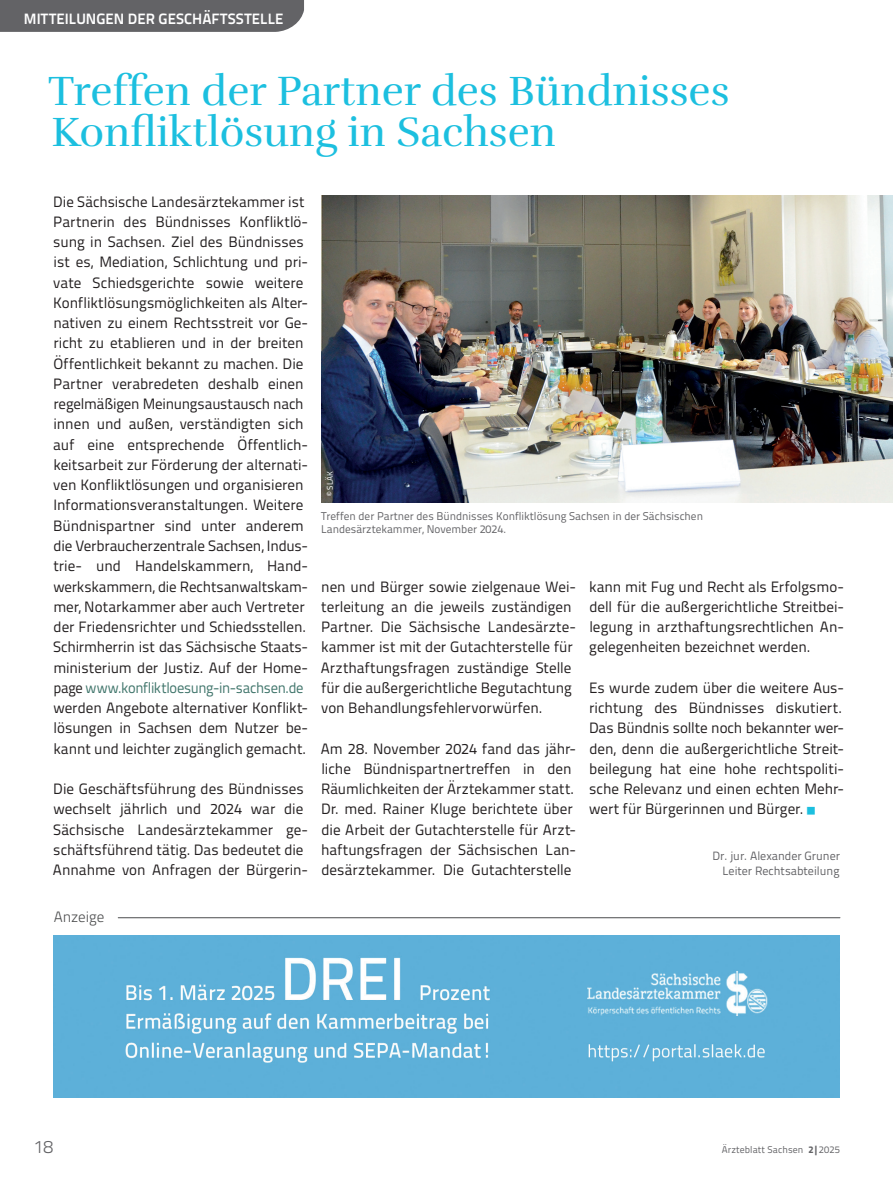
<style>
.page{position:relative;width:893px;height:1191px;background:#fff}
.page>*{position:absolute;margin:0;border:0;box-sizing:border-box;transform-origin:0 0}
.t1{font:42px/40.5px "Rufina";color:#1cbfdf}
.t2{font:300 18px "Titillium Text";color:#636366}
.t3{font:15px/20.2px "Titillium Text";color:#231f20}
.t4{font:700 15px "Titillium Text";letter-spacing:.005em;color:#fff}
.t5{font:300 15px "Titillium Text";letter-spacing:-.005em;color:#4b4c4d}
.t6{font:12px/15px "Titillium Text";color:#636366;text-align:right}
.t7{font:11.25px/13.5px "Titillium Text";color:#636366}
.t8{font:9.75px "Titillium Text";letter-spacing:.01em;color:#636366}
.t9{font:8.25px "Titillium Text";color:#fff}
.s1{color:#40756b}
.s2{font-family:"Source Sans Variable";font-size:9.75px;color:#1cbfdf}
.s3{font-weight:800}
</style>
<div class="page">
<img style="left:321px;top:196px;width:572px;height:306px">
<div style="left:0;top:0;width:304px;height:32px;background:#636366"></div>
<hr style="left:118px;top:917px;width:722px;height:1px;background:#4b4c4d">
<img style="left:53px;top:935px;width:787px;height:162px">
<p class="t4" style="left:24px;top:7px;width:261px">MITTEILUNGEN DER GESCHÄFTSSTELLE</p>
<h1 class="t1" style="left:48px;top:71px;width:683px">Treffen der Partner des Bündnisses<br>Konfliktlösung in Sachsen</h1>
<p class="t3" style="left:53px;top:190px;width:257px">Die Sächsische Landesärztekammer ist Partnerin des Bündnisses Konfliktlö&shy;sung in Sachsen. Ziel des Bündnisses ist es, Mediation, Schlichtung und pri&shy;vate Schiedsgerichte sowie weitere Konfliktlösungsmöglichkeiten als Alter&shy;nativen zu einem Rechtsstreit vor Ge&shy;richt zu etablieren und in der breiten Öffentlichkeit bekannt zu machen. Die Partner verabredeten deshalb einen regelmäßigen Meinungsaustausch nach innen und außen, verständigten sich auf eine entsprechende Öffentlich&shy;keitsarbeit zur Förderung der alternati&shy;ven Konfliktlösungen und organisieren Informationsveranstaltungen. Weitere Bündnispartner sind unter anderem die Verbraucherzentrale Sachsen, Indus&shy;trie- und Handelskammern, Hand&shy;werkskammern, die Rechtsanwaltskam&shy;mer, Notarkammer aber auch Vertreter der Friedensrichter und Schiedsstellen.<br>Schirmherrin ist das Sächsische Staats&shy;ministerium der Justiz. Auf der Home&shy;page <span class="s1">www.konfliktloesung-in-sachsen.de </span>werden Angebote alternativer Konflikt&shy;lösungen in Sachsen dem Nutzer be&shy;kannt und leichter zugänglich gemacht.</p>
<p class="t3" style="left:53px;top:778px;width:257px">Die Geschäftsführung des Bündnisses wechselt jährlich und 2024 war die Sächsische Landesärztekammer ge&shy;schäftsführend tätig. Das bedeutet die Annahme von Anfragen der Bürgerin-</p>
<p class="t5" style="left:54px;top:905px;width:52px">Anzeige</p>
<p class="t9" style="left:324px;top:496px;width:26px;rotate:-90deg">© SLÄK</p>
<p class="t7" style="left:321px;top:508px;width:383px">Treffen der Partner des Bündnisses Konfliktlösung Sachsen in der Sächsischen<br>Landesärztekammer, November 2024.</p>
<p class="t3" style="left:321px;top:575px;width:257px">nen und Bürger sowie zielgenaue Wei&shy;terleitung an die jeweils zuständigen Partner. Die Sächsische Landesärzte&shy;kammer ist mit der Gutachterstelle für Arzthaftungsfragen zuständige Stelle für die außergerichtliche Begutachtung von Behandlungsfehlervorwürfen.</p>
<p class="t3" style="left:321px;top:737px;width:257px">Am 28. November 2024 fand das jähr&shy;liche Bündnispartnertreffen in den Räumlichkeiten der Ärztekammer statt.<br>Dr. med. Rainer Kluge berichtete über die Arbeit der Gutachterstelle für Arzt&shy;haftungsfragen der Sächsischen Lan&shy;desärztekammer. Die Gutachterstelle</p>
<p class="t3" style="left:589px;top:575px;width:256px;text-align:justify">kann mit Fug und Recht als Erfolgsmo&shy;dell für die außergerichtliche Streitbei&shy;legung in arzthaftungsrechtlichen An&shy;gelegenheiten bezeichnet werden.</p>
<p class="t3" style="left:589px;top:676px;width:256px">Es wurde zudem über die weitere Aus&shy;richtung des Bündnisses diskutiert.<br>Das Bündnis sollte noch bekannter wer&shy;den, denn die außergerichtliche Streit&shy;beilegung hat eine hohe rechtspoliti&shy;sche Relevanz und einen echten Mehr&shy;wert für Bürgerinnen und Bürger. <span class="s2">■</span></p>
<p class="t6" style="left:713px;top:847px;width:129px">Dr. jur. Alexander Gruner<br>Leiter Rechtsabteilung</p>
<p class="t2" style="left:34px;top:1133px;width:21px">18</p>
<p class="t8" style="left:722px;top:1142px;width:119px">Ärzteblatt Sachsen <span class="s3">2|</span>2025</p>
</div>
